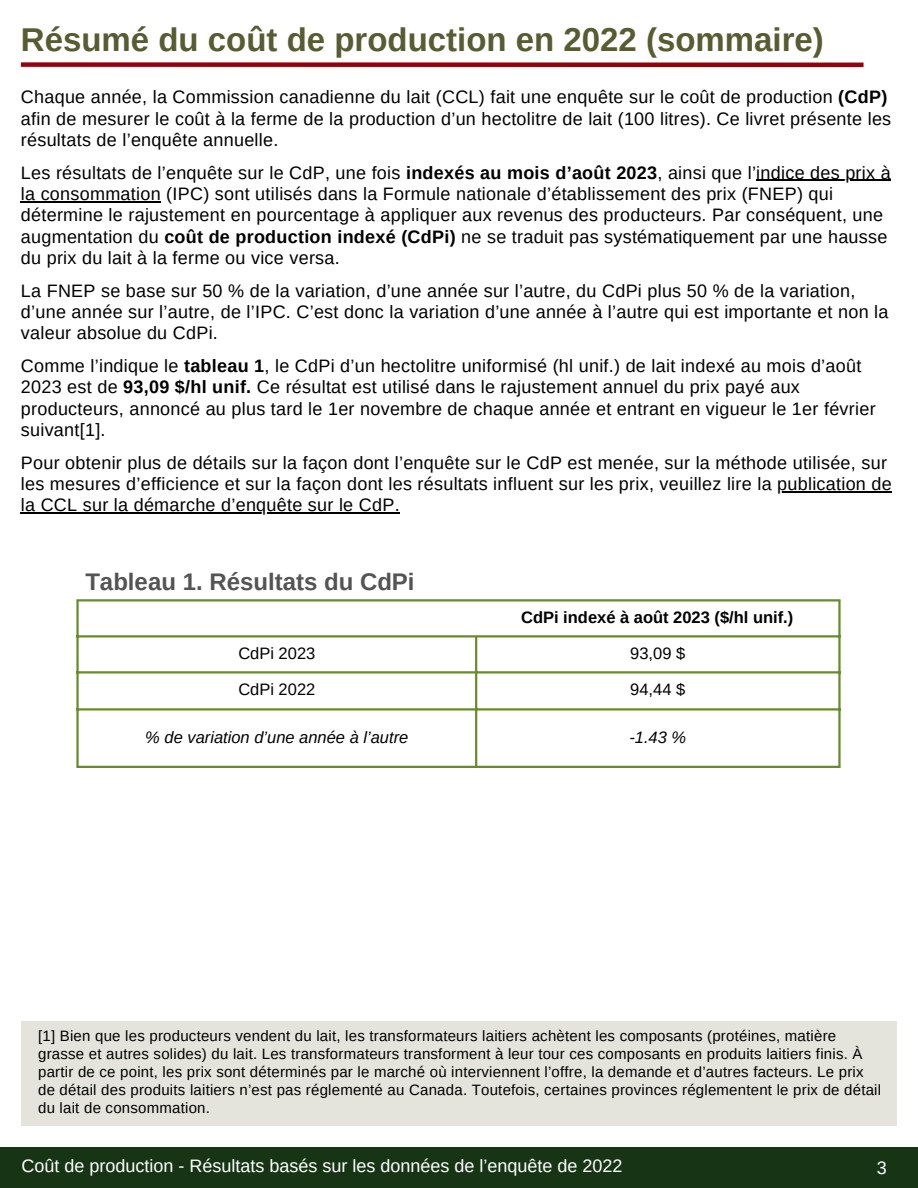
<style>
.page{position:relative;width:918px;height:1188px;background:#fff}
.page>*{position:absolute;margin:0;border:0;box-sizing:border-box;transform-origin:0 0}
.t1{font:700 33px "Arimo";color:#575c32}
.t2{font:700 24px "Arimo";color:#545454}
.t3{font:18px/21.3px "Arimo";letter-spacing:.015em;color:#000}
.t4{font:18px "Arimo";color:#fff}
.t5{font:italic 16.5px "Arimo";color:#000}
.t6{font:700 16.5px "Arimo";color:#000}
.t7{font:16.5px "Arimo";color:#000}
.t8{font:15px/18px "Arimo";letter-spacing:.015em;color:#000}
.s1{font-weight:700}
</style>
<div class="page">
<div style="left:0;top:1148px;width:918px;height:40px;background:#153212"></div>
<div style="left:21px;top:1021px;width:876px;height:105px;background:#e4e4dd"></div>
<hr style="left:756px;top:180px;width:135px;height:1px;background:#000">
<hr style="left:21px;top:201px;width:140px;height:1px;background:#000">
<hr style="left:777px;top:491px;width:115px;height:1px;background:#000">
<hr style="left:21px;top:512px;width:379px;height:2px;background:#000">
<div style="left:21px;top:62px;width:843px;height:5px;background:#92020b"></div>
<hr style="left:76px;top:601px;width:3px;height:165px;background:#688c2b">
<hr style="left:475px;top:637px;width:2px;height:129px;background:#688c2b">
<hr style="left:838px;top:601px;width:3px;height:165px;background:#688c2b">
<hr style="left:76px;top:599px;width:765px;height:2px;background:#688c2b">
<hr style="left:76px;top:635px;width:765px;height:2px;background:#688c2b">
<hr style="left:76px;top:671px;width:765px;height:2px;background:#688c2b">
<hr style="left:76px;top:708px;width:765px;height:3px;background:#688c2b">
<hr style="left:76px;top:766px;width:765px;height:2px;background:#688c2b">
<p class="t1" style="left:21px;top:21px;width:805px">Résumé du coût de production en 2022 (sommaire)</p>
<p class="t3" style="left:21px;top:87px;width:872px">Chaque année, la Commission canadienne du lait (CCL) fait une enquête sur le coût de production <span class="s1">(CdP) </span>afin de mesurer le coût à la ferme de la production d’un hectolitre de lait (100 litres). Ce livret présente les résultats de l’enquête annuelle.</p>
<p class="t3" style="left:21px;top:162px;width:871px">Les résultats de l’enquête sur le CdP, une fois <span class="s1">indexés au mois d’août 2023</span>, ainsi que l’indice des prix à la consommation (IPC) sont utilisés dans la Formule nationale d’établissement des prix (FNEP) qui détermine le rajustement en pourcentage à appliquer aux revenus des producteurs. Par conséquent, une augmentation du <span class="s1">coût de production indexé (CdPi)</span> ne se traduit pas systématiquement par une hausse du prix du lait à la ferme ou vice versa.</p>
<p class="t3" style="left:21px;top:280px;width:869px">La FNEP se base sur 50 % de la variation, d’une année sur l’autre, du CdPi plus 50 % de la variation, d’une année sur l’autre, de l’IPC. C’est donc la variation d’une année à l’autre qui est importante et non la valeur absolue du CdPi.</p>
<p class="t3" style="left:21px;top:355px;width:856px">Comme l’indique le <span class="s1">tableau 1</span>, le CdPi d’un hectolitre uniformisé (hl unif.) de lait indexé au mois d’août 2023 est de <span class="s1">93,09 $/hl unif.</span> Ce résultat est utilisé dans le rajustement annuel du prix payé aux producteurs, annoncé au plus tard le 1er novembre de chaque année et entrant en vigueur le 1er février suivant[1].</p>
<p class="t3" style="left:21px;top:452px;width:872px">Pour obtenir plus de détails sur la façon dont l’enquête sur le CdP est menée, sur la méthode utilisée, sur les mesures d’efficience et sur la façon dont les résultats influent sur les prix, veuillez lire la publication de la CCL sur la démarche d’enquête sur le CdP.</p>
<p class="t2" style="left:85px;top:569px;width:331px">Tableau 1. Résultats du CdPi</p>
<p class="t6" style="left:521px;top:608px;width:274px">CdPi indexé à août 2023 ($/hl unif.)</p>
<p class="t7" style="left:238px;top:644px;width:78px">CdPi 2023</p>
<p class="t7" style="left:630px;top:644px;width:57px">93,09 $</p>
<p class="t7" style="left:238px;top:680px;width:78px">CdPi 2022</p>
<p class="t7" style="left:630px;top:680px;width:57px">94,44 $</p>
<p class="t5" style="left:145px;top:728px;width:265px">% de variation d’une année à l’autre</p>
<p class="t5" style="left:629px;top:728px;width:58px">-1.43 %</p>
<p class="t8" style="left:38px;top:1027px;width:845px">[1] Bien que les producteurs vendent du lait, les transformateurs laitiers achètent les composants (protéines, matière grasse et autres solides) du lait. Les transformateurs transforment à leur tour ces composants en produits laitiers finis. À partir de ce point, les prix sont déterminés par le marché où interviennent l’offre, la demande et d’autres facteurs. Le prix de détail des produits laitiers n’est pas réglementé au Canada. Toutefois, certaines provinces réglementent le prix de détail du lait de consommation.</p>
<p class="t4" style="left:21px;top:1156px;width:603px">Coût de production - Résultats basés sur les données de l’enquête de 2022</p>
<p class="t4" style="left:877px;top:1158px;width:12px">3</p>
</div>
